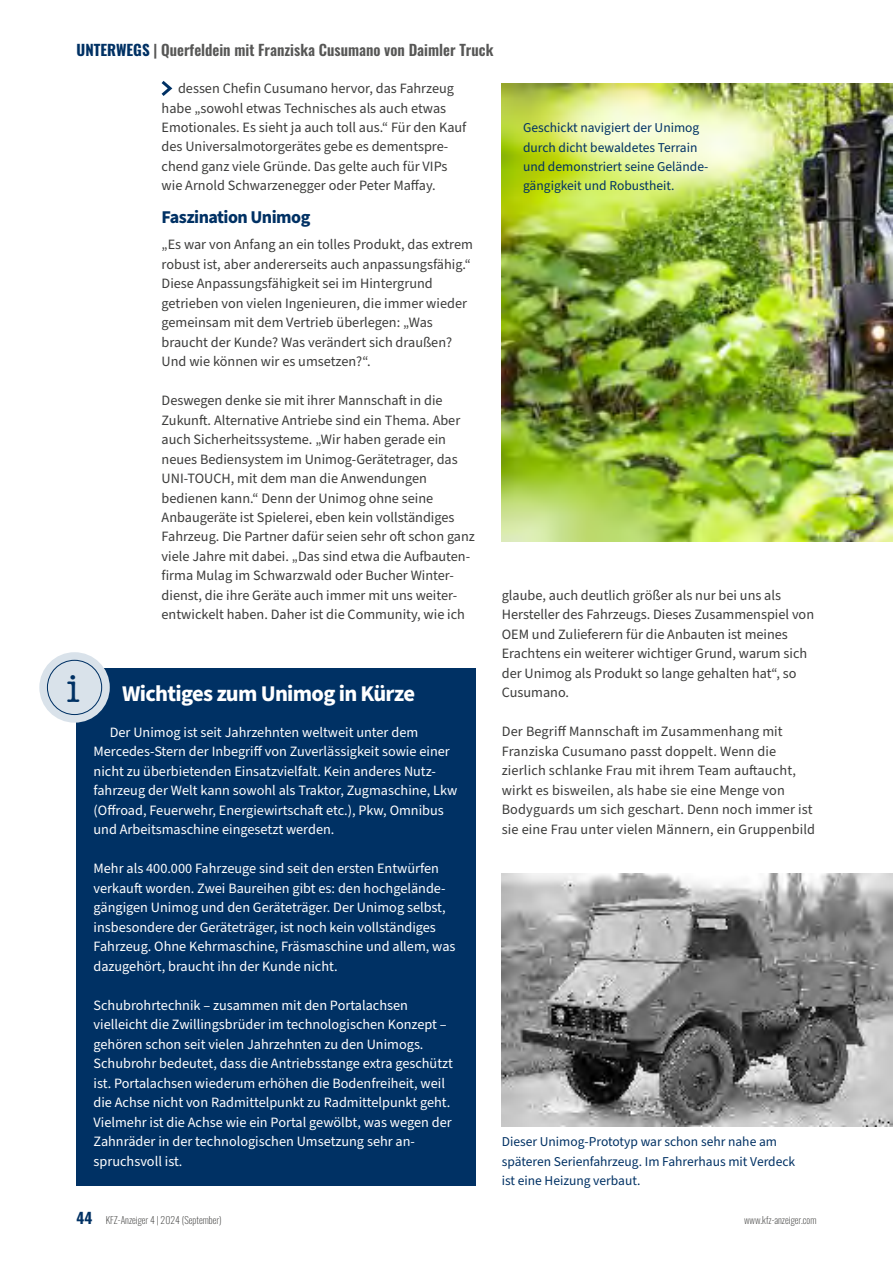
<style>
.page{position:relative;width:893px;height:1263px;background:#fff}
.page>*{position:absolute;margin:0;border:0;box-sizing:border-box;transform-origin:0 0}
.t1{font:40.95px "American Typewriter";color:#003164}
.t2{font:700 22.5px "Source Sans Pro";letter-spacing:-.03em;color:#fff}
.t3{font:700 18px "Source Sans Pro";letter-spacing:-.03em;color:#003164}
.t4{font:600 15px "Oswald";color:#575756}
.t5{font:14.25px/19.5px "Source Sans Pro";color:#3c3c3b}
.t6{font:14.25px/19.5px "Source Sans Pro";color:#fff}
.t7{font:13.5px/19.5px "Source Sans Pro";color:#003164}
.t8{font:200 9.75px "Oswald";color:#3c3c3b}
.s1{font-weight:700;color:#003164}
.s2{font-weight:700;font-size:15px;color:#003164}
</style>
<div class="page">
<svg style="left:161px;top:81px;width:12px;height:15px"></svg>
<div style="left:77px;top:668px;width:399px;height:517px;background:#003164"></div>
<div style="left:39px;top:652px;width:71px;height:71px;background:#d9e2ea;border-radius:50%"></div>
<div style="left:47px;top:660px;width:55px;height:55px;border:1px solid #003164;border-radius:50%"></div>
<img style="left:502px;top:84px;width:391px;height:458px">
<img style="left:502px;top:874px;width:391px;height:253px">
<p class="t4" style="left:77px;top:42px;width:418px"><span class="s1">UNTERWEGS</span> | Querfeldein mit Franziska Cusumano von Daimler Truck</p>
<p class="t5" style="left:162px;top:79px;width:306px;text-indent:16px">dessen Chefin Cusumano hervor, das Fahrzeug habe „sowohl etwas Technisches als auch etwas Emotionales. Es sieht ja auch toll aus.“ Für den Kauf des Universalmotorgerätes gebe es dementspre&shy;chend ganz viele Gründe. Das gelte auch für VIPs wie Arnold Schwarzenegger oder Peter Maffay.</p>
<p class="t3" style="left:162px;top:205px;width:150px">Faszination Unimog</p>
<p class="t5" style="left:162px;top:235px;width:313px">„Es war von Anfang an ein tolles Produkt, das extrem robust ist, aber andererseits auch anpassungsfähig.“ Diese Anpassungsfähigkeit sei im Hintergrund getrieben von vielen Ingenieuren, die immer wieder gemeinsam mit dem Vertrieb überlegen: „Was braucht der Kunde? Was verändert sich draußen?<br>Und wie können wir es umsetzen?“.</p>
<p class="t5" style="left:162px;top:391px;width:315px">Deswegen denke sie mit ihrer Mannschaft in die Zukunft. Alternative Antriebe sind ein Thema. Aber auch Sicherheitssysteme. „Wir haben gerade ein neues Bediensystem im Unimog-Gerätetrager, das UNI-TOUCH, mit dem man die Anwendungen bedienen kann.“ Denn der Unimog ohne seine Anbaugeräte ist Spielerei, eben kein vollständiges Fahrzeug. Die Partner dafür seien sehr oft schon ganz viele Jahre mit dabei. „Das sind etwa die Aufbauten&shy;firma Mulag im Schwarzwald oder Bucher Winter&shy;dienst, die ihre Geräte auch immer mit uns weiter&shy;entwickelt haben. Daher ist die Community, wie ich</p>
<h1 class="t1" style="left:67px;top:657px;width:14px">i</h1>
<h2 class="t2" style="left:122px;top:678px;width:295px">Wichtiges zum Unimog in Kürze</h2>
<p class="t6" style="left:94px;top:722px;width:365px;text-indent:16px">Der Unimog ist seit Jahrzehnten weltweit unter dem Mercedes-Stern der Inbegriff von Zuverlässigkeit sowie einer nicht zu überbietenden Einsatzvielfalt. Kein anderes Nutz&shy;fahrzeug der Welt kann sowohl als Traktor, Zugmaschine, Lkw (Offroad, Feuerwehr, Energiewirtschaft etc.), Pkw, Omnibus und Arbeitsmaschine eingesetzt werden.</p>
<p class="t6" style="left:94px;top:859px;width:363px">Mehr als 400.000 Fahrzeuge sind seit den ersten Entwürfen verkauft worden. Zwei Baureihen gibt es: den hochgelände&shy;gängigen Unimog und den Geräteträger. Der Unimog selbst, insbesondere der Geräteträger, ist noch kein vollständiges Fahrzeug. Ohne Kehrmaschine, Fräsmaschine und allem, was dazugehört, braucht ihn der Kunde nicht.</p>
<p class="t6" style="left:94px;top:995px;width:361px">Schubrohrtechnik – zusammen mit den Portalachsen vielleicht die Zwillingsbrüder im technologischen Konzept – gehören schon seit vielen Jahrzehnten zu den Unimogs.<br>Schubrohr bedeutet, dass die Antriebsstange extra geschützt ist. Portalachsen wiederum erhöhen die Bodenfreiheit, weil die Achse nicht von Radmittelpunkt zu Radmittelpunkt geht.<br>Vielmehr ist die Achse wie ein Portal gewölbt, was wegen der Zahnräder in der technologischen Umsetzung sehr an&shy;spruchsvoll ist.</p>
<p class="t7" style="left:523px;top:118px;width:186px">Geschickt navigiert der Unimog durch dicht bewaldetes Terrain und demonstriert seine Gelände&shy;gängigkeit und Robustheit.</p>
<p class="t5" style="left:502px;top:586px;width:314px">glaube, auch deutlich größer als nur bei uns als Hersteller des Fahrzeugs. Dieses Zusammenspiel von OEM und Zulieferern für die Anbauten ist meines Erachtens ein weiterer wichtiger Grund, warum sich der Unimog als Produkt so lange gehalten hat“, so Cusumano.</p>
<p class="t5" style="left:502px;top:722px;width:315px">Der Begriff Mannschaft im Zusammenhang mit Franziska Cusumano passt doppelt. Wenn die zierlich schlanke Frau mit ihrem Team auftaucht, wirkt es bisweilen, als habe sie eine Menge von Bodyguards um sich geschart. Denn noch immer ist sie eine Frau unter vielen Männern, ein Gruppenbild</p>
<p class="t7" style="left:502px;top:1132px;width:295px">Dieser Unimog-Prototyp war schon sehr nahe am späteren Serienfahrzeug. Im Fahrerhaus mit Verdeck ist eine Heizung verbaut.</p>
<p class="t8" style="left:77px;top:1211px;width:147px"><span class="s2">44</span> KFZ-Anzeiger 4 | 2024 (September)</p>
<p class="t8" style="left:744px;top:1211px;width:74px">www.kfz-anzeiger.com</p>
</div>
